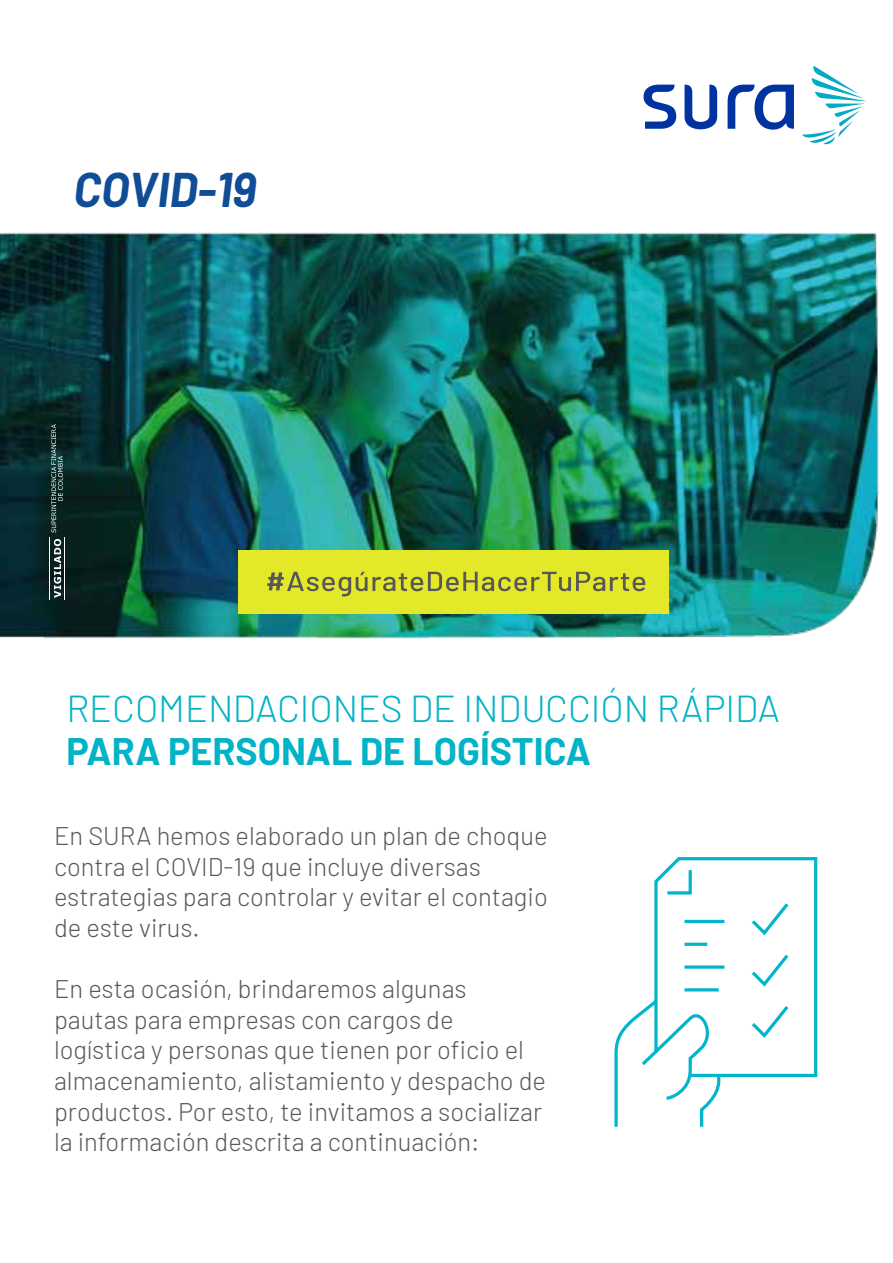
<style>
.page{position:relative;width:893px;height:1263px;background:#fff}
.page>*{position:absolute;margin:0;border:0;box-sizing:border-box;transform-origin:0 0}
.t1{font:italic 700 47.55px "Barlow";color:#114d96}
.t2{font:300 37.5px "Barlow";color:#00b3c7}
.t3{font:700 37.5px "Barlow";color:#00b3c7}
.t4{font:300 25.5px/30.6px "Barlow";color:#58595b}
</style>
<div class="page">
<img style="left:0;top:232px;width:879px;height:407px">
<svg style="left:643px;top:85px;width:151px;height:45px"></svg>
<svg style="left:802px;top:66px;width:64px;height:79px"></svg>
<svg style="left:54px;top:539px;width:7px;height:59px"></svg>
<hr style="left:49px;top:537px;width:1px;height:63px;background:#fff">
<hr style="left:64px;top:537px;width:1px;height:63px;background:#fff">
<svg style="left:51px;top:424px;width:12px;height:108px"></svg>
<div style="left:238px;top:551px;width:431px;height:63px;background:#e3e829"></div>
<svg style="left:267px;top:572px;width:378px;height:24px"></svg>
<svg style="left:614px;top:857px;width:204px;height:270px"></svg>
<h1 class="t1" style="left:74px;top:155px;width:184px">COVID-19</h1>
<h2 class="t2" style="left:66px;top:682px;width:715px">RECOMENDACIONES DE INDUCCIÓN RÁPIDA</h2>
<h2 class="t3" style="left:66px;top:724px;width:526px">PARA PERSONAL DE LOGÍSTICA</h2>
<p class="t4" style="left:54px;top:819px;width:495px">En SURA hemos elaborado un plan de choque contra el COVID-19 que incluye diversas estrategias para controlar y evitar el contagio de este virus.</p>
<p class="t4" style="left:54px;top:972px;width:494px">En esta ocasión, brindaremos algunas pautas para empresas con cargos de logística y personas que tienen por oficio el almacenamiento, alistamiento y despacho de productos. Por esto, te invitamos a socializar la información descrita a continuación:</p>
</div>
